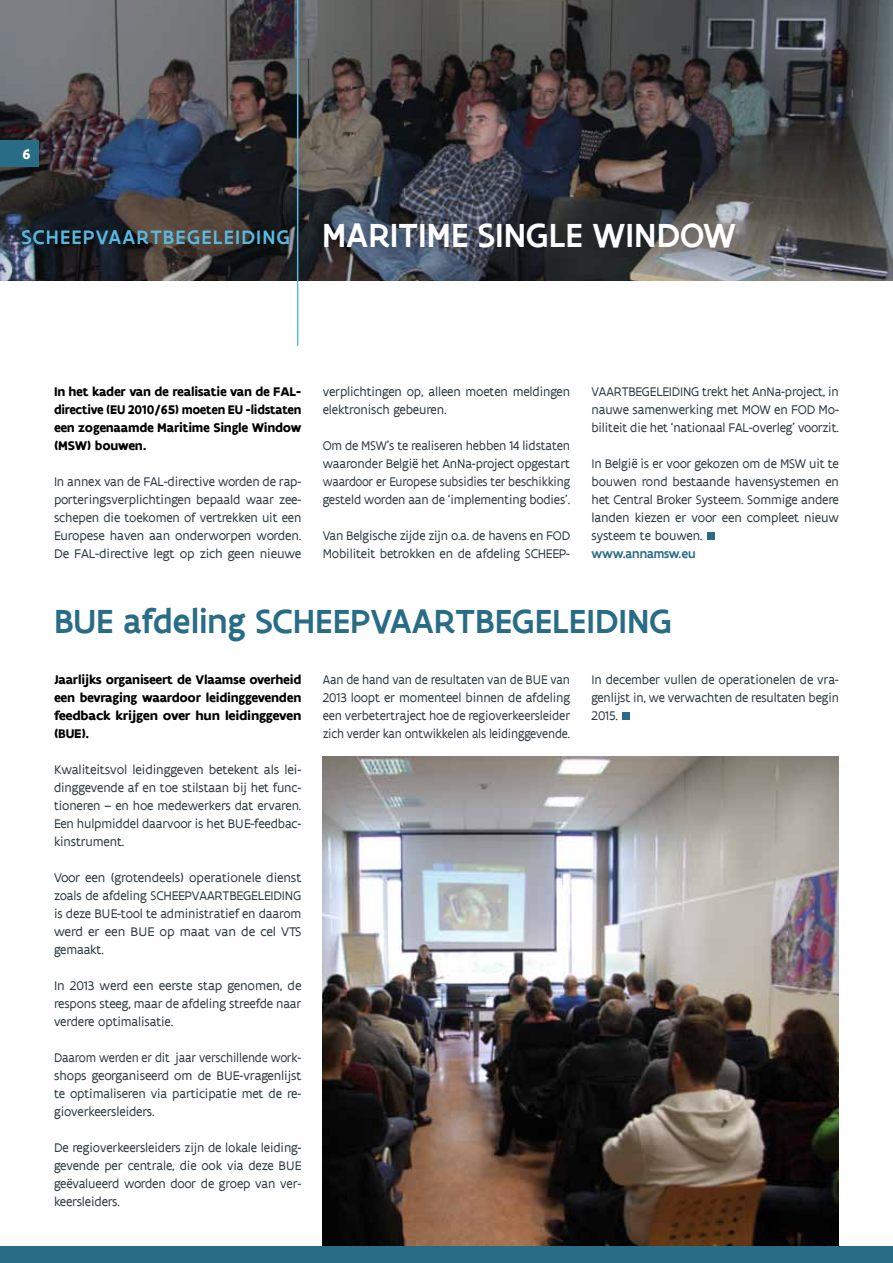
<style>
.page{position:relative;width:893px;height:1263px;background:#fff}
.page>*{position:absolute;margin:0;border:0;box-sizing:border-box;transform-origin:0 0}
.t1{font:500 36px "Flanders Art Sans";color:#286c86}
.t2{font:500 21px "Flanders Art Sans";letter-spacing:.055em;color:#5ab9df}
.t3{font:700 15px "Flanders Art Sans";color:#fff}
.t4{font:13.5px/18px "Flanders Art Sans";letter-spacing:-.01em;color:#2c393f;text-align:justify}
.t5{font:700 13.5px/18px "Flanders Art Sans";letter-spacing:-.02em;color:#000;text-align:justify}
.t6{font:13.5px/18px "Flanders Art Sans";letter-spacing:-.01em;color:#2c393f;text-align:justify;scale:.96 1}
.t7{font:500 13.5px "Flanders Art Sans";letter-spacing:-.01em;color:#286c86}
.s1{font-size:36px;color:#fff}
</style>
<div class="page">
<img style="left:323px;top:756px;width:516px;height:490px">
<img style="left:0;top:0;width:893px;height:280px">
<div style="left:0;top:140px;width:38px;height:27px;background:#286c86"></div>
<div style="left:0;top:1246px;width:893px;height:17px;background:#286c86"></div>
<hr style="left:297px;top:0;width:1px;height:346px;background:#5ab9df">
<div style="left:707px;top:532px;width:8px;height:8px;background:#286c86"></div>
<div style="left:622px;top:712px;width:8px;height:8px;background:#286c86"></div>
<p class="t3" style="left:23px;top:145px;width:10px">6</p>
<h2 class="t2" style="left:22px;top:224px;width:716px">SCHEEPVAARTBEGELEIDING <span class="s1">MARITIME SINGLE WINDOW</span></h2>
<p class="t5" style="left:54px;top:383px;width:249px">In het kader van de realisatie van de FAL&shy;directive (EU 2010/65) moeten EU -lidstaten een zogenaamde Maritime Single Window (MSW) bouwen.</p>
<p class="t4" style="left:54px;top:473px;width:249px">In annex van de FAL-directive worden de rap&shy;porteringsverplichtingen bepaald waar zee&shy;schepen die toekomen of vertrekken uit een Europese haven aan onderworpen worden.<br>De FAL-directive legt op zich geen nieuwe</p>
<p class="t4" style="left:323px;top:383px;width:249px">verplichtingen op, alleen moeten meldingen elektronisch gebeuren.</p>
<p class="t4" style="left:323px;top:437px;width:249px">Om de MSW’s te realiseren hebben 14 lidstaten waaronder België het AnNa-project opgestart waardoor er Europese subsidies ter beschikking gesteld worden aan de ‘implementing bodies’.</p>
<p class="t4" style="left:323px;top:527px;width:249px">Van Belgische zijde zijn o.a. de havens en FOD<br>Mobiliteit betrokken en de afdeling SCHEEP-</p>
<p class="t4" style="left:591px;top:383px;width:249px">VAARTBEGELEIDING trekt het AnNa-project, in nauwe samenwerking met MOW en FOD Mo&shy;biliteit die het ‘nationaal FAL-overleg’ voorzit.</p>
<p class="t4" style="left:591px;top:455px;width:249px">In België is er voor gekozen om de MSW uit te bouwen rond bestaande havensystemen en het Central Broker Systeem. Sommige andere landen kiezen er voor een compleet nieuw systeem te bouwen.</p>
<p class="t7" style="left:591px;top:545px;width:106px">www.annamsw.eu</p>
<h1 class="t1" style="left:54px;top:598px;width:619px">BUE afdeling SCHEEPVAARTBEGELEIDING</h1>
<p class="t5" style="left:54px;top:671px;width:249px">Jaarlijks organiseert de Vlaamse overheid een bevraging waardoor leidinggevenden feedback krijgen over hun leidinggeven (BUE).</p>
<p class="t4" style="left:54px;top:761px;width:249px">Kwaliteitsvol leidinggeven betekent als lei&shy;dinggevende af en toe stilstaan bij het func&shy;tioneren – en hoe medewerkers dat ervaren.<br>Een hulpmiddel daarvoor is het BUE-feedbac&shy;kinstrument.</p>
<p class="t4" style="left:54px;top:869px;width:249px">Voor een (grotendeels) operationele dienst zoals de afdeling SCHEEPVAARTBEGELEIDING is deze BUE-tool te administratief en daarom werd er een BUE op maat van de cel VTS gemaakt.</p>
<p class="t4" style="left:54px;top:977px;width:249px">In 2013 werd een eerste stap genomen, de respons steeg, maar de afdeling streefde naar verdere optimalisatie.</p>
<p class="t6" style="left:54px;top:1049px;width:259px">Daarom werden er dit jaar verschillende work&shy;shops georganiseerd om de BUE-vragenlijst te optimaliseren via participatie met de re&shy;gioverkeersleiders.</p>
<p class="t4" style="left:54px;top:1139px;width:249px">De regioverkeersleiders zijn de lokale leiding&shy;gevende per centrale, die ook via deze BUE geëvalueerd worden door de groep van ver&shy;keersleiders.</p>
<p class="t4" style="left:323px;top:671px;width:249px">Aan de hand van de resultaten van de BUE van 2013 loopt er momenteel binnen de afdeling een verbetertraject hoe de regioverkeersleider zich verder kan ontwikkelen als leidinggevende.</p>
<p class="t4" style="left:591px;top:671px;width:249px">In december vullen de operationelen de vra&shy;genlijst in, we verwachten de resultaten begin 2015.</p>
</div>
